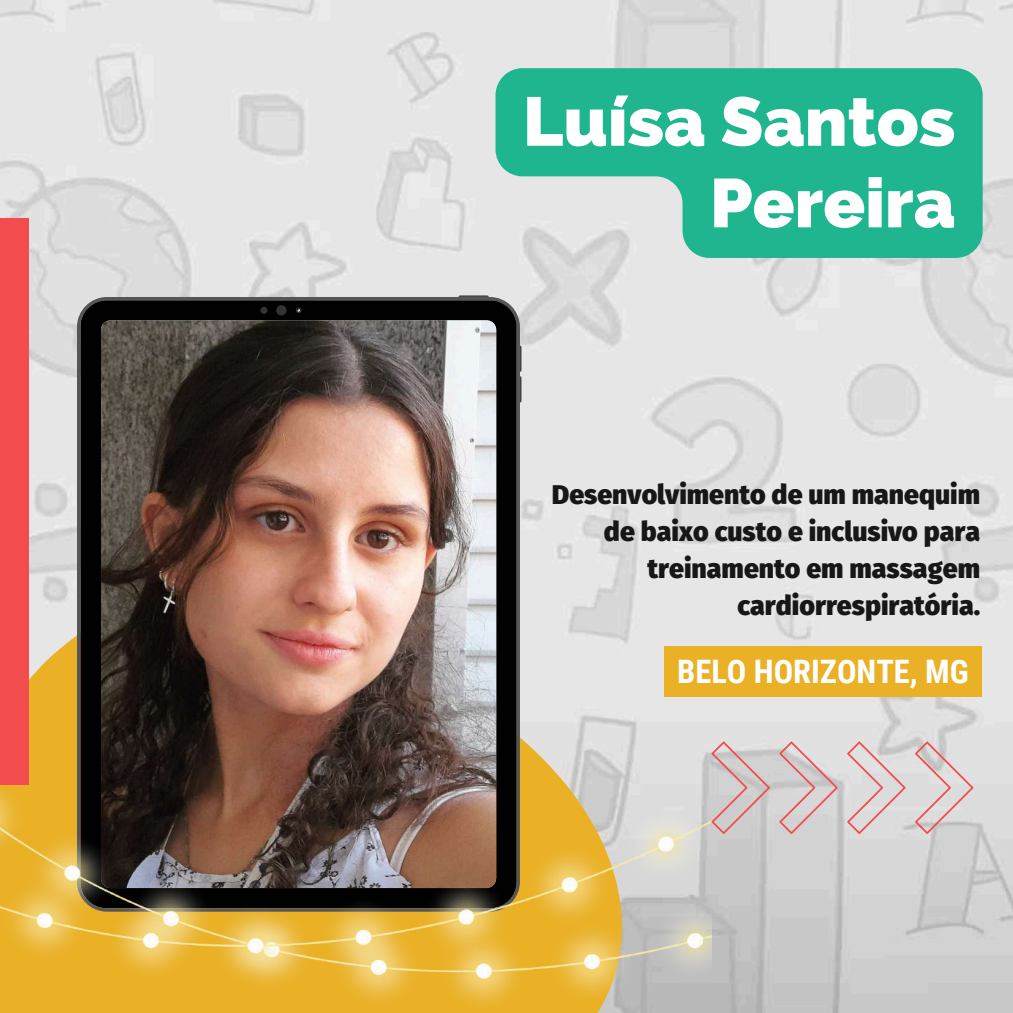
<style>
.page{position:relative;width:1013px;height:1013px;background:#fff}
.page>*{position:absolute;margin:0;border:0;box-sizing:border-box;transform-origin:0 0}
.t1{font:800 68.75px/81.5px "Raleway";color:#fff;text-align:right}
.t2{font:700 32.38px "Roboto Condensed";color:#fff}
.t3{font:900 26.75px/36.9px "Fira Sans";color:#171717;text-align:right}
</style>
<div class="page">
<img style="left:0;top:0;width:1012px;height:1012px">
<svg style="left:29px;top:450px;width:682px;height:291px;background:#e3dfd7"></svg>
<svg style="left:77px;top:297px;width:443px;height:444px;background:#131313"></svg>
<img style="left:101px;top:320px;width:395px;height:567px;border-radius:10px">
<div style="left:260px;top:307px;width:7px;height:7px;background:#333;border-radius:50%"></div>
<div style="left:276px;top:305px;width:10px;height:10px;background:#333;border-radius:50%"></div>
<svg style="left:296px;top:307px;width:5px;height:6px"></svg>
<svg style="left:520px;top:345px;width:1px;height:57px"></svg>
<svg style="left:458px;top:295px;width:30px;height:2px"></svg>
<div style="left:0;top:219px;width:29px;height:566px;background:#f24c4e"></div>
<img style="left:0;top:741px;width:711px;height:271px">
<svg style="left:915px;top:741px;width:58px;height:93px;background:#dbcdce"></svg>
<svg style="left:847px;top:741px;width:58px;height:93px;background:#ded0d0"></svg>
<svg style="left:779px;top:741px;width:58px;height:93px;background:#d7c9c9"></svg>
<svg style="left:711px;top:741px;width:59px;height:93px;background:#d1c4c4"></svg>
<svg style="left:495px;top:68px;width:487px;height:190px;background:#41bd9d"></svg>
<div style="left:664px;top:646px;width:317px;height:51px;background:#eab126"></div>
<h1 class="t1" style="left:523px;top:81px;width:433px">Luísa Santos<br>Pereira</h1>
<p class="t3" style="left:552px;top:476px;width:430px">Desenvolvimento de um manequim de baixo custo e inclusivo para treinamento em massagem cardiorrespiratória.</p>
<p class="t2" style="left:677px;top:652px;width:293px">BELO HORIZONTE, MG</p>
</div>
